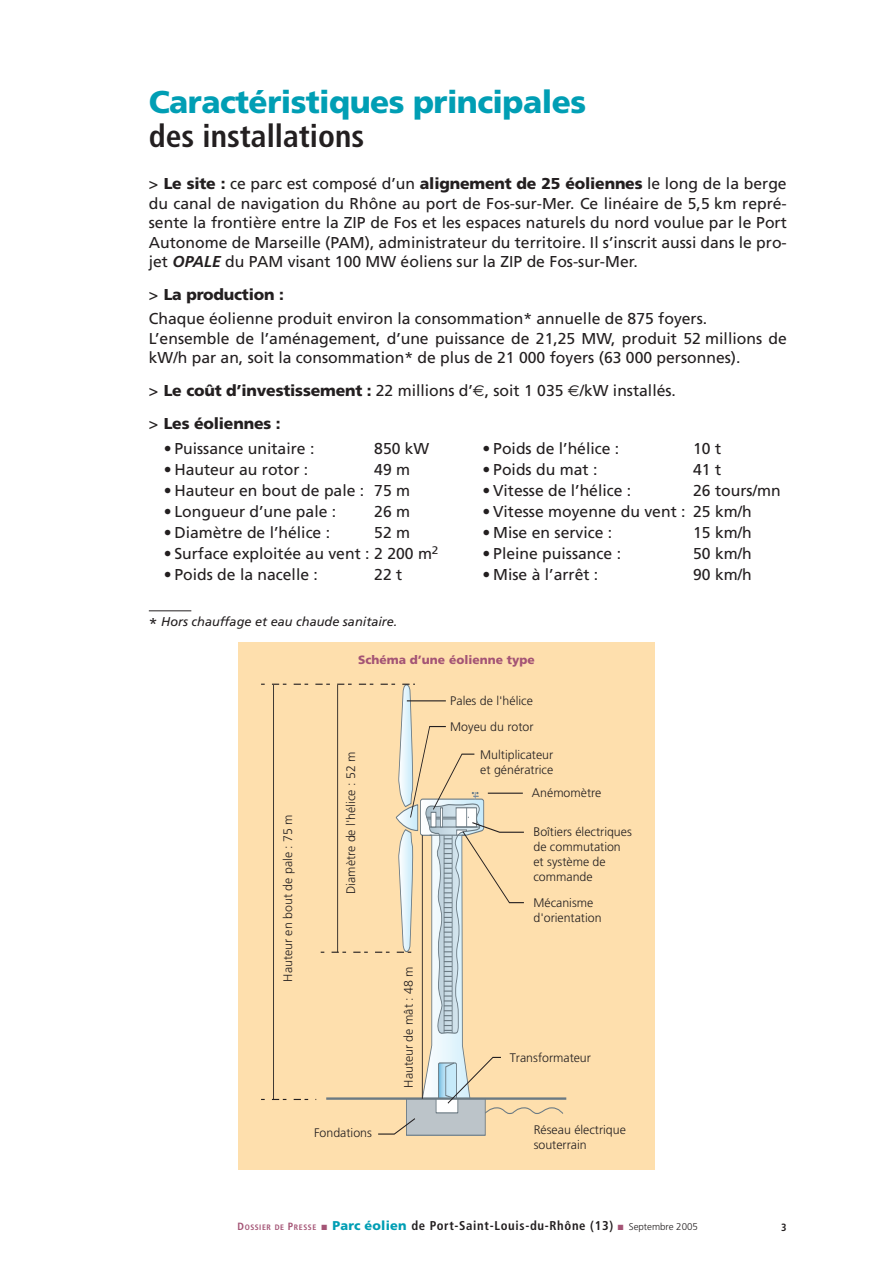
<style>
.page{position:relative;width:893px;height:1263px;background:#fff}
.page>*{position:absolute;margin:0;border:0;box-sizing:border-box;transform-origin:0 0}
.t1{font:900 31.5px "Frutiger";letter-spacing:-.02em;color:#009eb4}
.t2{font:700 condensed 31.5px "Frutiger";color:#231f20}
.t3{font:15.75px/19.5px "Frutiger";color:#231f20}
.t4{font:700 condensed 12.75px "Frutiger";letter-spacing:.05em;color:#231f20}
.t5{font:italic 12.75px "Frutiger";color:#231f20}
.t6{font:300 12.45px/15px "Frutiger";color:#231f20}
.t7{font:900 12px "Frutiger";color:#a45475}
.t8{font:700 condensed 10.5px "Frutiger";color:#231f20}
.s1{font-weight:900}
.s2{font-weight:700;font-style:italic}
.s3{font-family:"Euro Sans"}
.s4{font-style:normal;font-size:15.75px}
.s5{font-size:10.5px;color:#a45475}
.s6{font-size:7.8px;color:#a45475}
.s7{color:#a45475}
.s8{font-weight:900;font-stretch:normal;color:#009eb4}
.s9{font-weight:300;font-stretch:normal;font-size:9.75px}
</style>
<div class="page">
<hr style="left:149px;top:611px;width:42px;height:1px;background:#231f20">
<div style="left:238px;top:642px;width:417px;height:527px;background:#fedfad"></div>
<hr style="left:326px;top:1097px;width:240px;height:2px;background:#6b7a83">
<svg style="left:261px;top:684px;width:302px;height:452px"></svg>
<h1 class="t1" style="left:149px;top:89px;width:439px">Caractéristiques principales</h1>
<h1 class="t2" style="left:149px;top:124px;width:217px">des installations</h1>
<p class="t3" style="left:149px;top:175px;width:640px;text-align:justify">&gt; <span class="s1">Le site :</span> ce parc est composé d’un <span class="s1">alignement de 25 éoliennes</span> le long de la berge du canal de navigation du Rhône au port de Fos-sur-Mer. Ce linéaire de 5,5 km repré&shy;sente la frontière entre la ZIP de Fos et les espaces naturels du nord voulue par le Port Autonome de Marseille (PAM), administrateur du territoire. Il s’inscrit aussi dans le pro&shy;jet <span class="s2">OPALE</span> du PAM visant 100 MW éoliens sur la ZIP de Fos-sur-Mer.</p>
<p class="t3" style="left:149px;top:284px;width:560px;line-height:24px">&gt; <span class="s1">La production :<br></span>Chaque éolienne produit environ la consommation* annuelle de 875 foyers.</p>
<p class="t3" style="left:149px;top:330px;width:639px">L’ensemble de l’aménagement, d’une puissance de 21,25 MW, produit 52 millions de kW/h par an, soit la consommation* de plus de 21 000 foyers (63 000 personnes).</p>
<p class="t3" style="left:149px;top:375px;width:529px;line-height:33px">&gt; <span class="s1">Le coût d’investissement :</span> 22 millions d’<span class="s3">€</span>, soit 1 035 <span class="s3">€</span>/kW installés. &gt; <span class="s1">Les éoliennes :</span></p>
<p class="t3" style="left:164px;top:440px;width:152px">• Puissance unitaire :</p>
<p class="t3" style="left:374px;top:440px;width:57px">850 kW</p>
<p class="t3" style="left:164px;top:461px;width:146px">• Hauteur au rotor :</p>
<p class="t3" style="left:374px;top:461px;width:37px">49 m</p>
<p class="t3" style="left:164px;top:482px;width:248px">• Hauteur en bout de pale : 75 m</p>
<p class="t3" style="left:164px;top:503px;width:174px">• Longueur d’une pale :</p>
<p class="t3" style="left:374px;top:503px;width:37px">26 m</p>
<p class="t3" style="left:164px;top:524px;width:168px">• Diamètre de l’hélice :</p>
<p class="t3" style="left:374px;top:524px;width:37px">52 m</p>
<p class="t3" style="left:164px;top:545px;width:276px">• Surface exploitée au vent : 2 200 m<sup>2</sup></p>
<p class="t3" style="left:164px;top:566px;width:156px">• Poids de la nacelle :</p>
<p class="t3" style="left:374px;top:566px;width:30px">22 t</p>
<p class="t3" style="left:483px;top:440px;width:138px">• Poids de l’hélice :</p>
<p class="t3" style="left:693px;top:440px;width:30px">10 t</p>
<p class="t3" style="left:483px;top:461px;width:116px">• Poids du mat :</p>
<p class="t3" style="left:693px;top:461px;width:30px">41 t</p>
<p class="t3" style="left:483px;top:482px;width:150px">• Vitesse de l’hélice :</p>
<p class="t3" style="left:693px;top:482px;width:89px">26 tours/mn</p>
<p class="t3" style="left:483px;top:503px;width:271px">• Vitesse moyenne du vent : 25 km/h</p>
<p class="t3" style="left:483px;top:524px;width:131px">• Mise en service :</p>
<p class="t3" style="left:693px;top:524px;width:60px">15 km/h</p>
<p class="t3" style="left:483px;top:545px;width:140px">• Pleine puissance :</p>
<p class="t3" style="left:693px;top:545px;width:60px">50 km/h</p>
<p class="t3" style="left:483px;top:566px;width:117px">• Mise à l’arrêt :</p>
<p class="t3" style="left:693px;top:566px;width:60px">90 km/h</p>
<p class="t5" style="left:149px;top:616px;width:250px"><span class="s4">*</span> Hors chauffage et eau chaude sanitaire.</p>
<p class="t7" style="left:358px;top:655px;width:178px">Schéma d’une éolienne type</p>
<p class="t6" style="left:450px;top:694px;width:84px">Pales de l'hélice</p>
<p class="t6" style="left:281px;top:982px;width:169px;rotate:-90deg">Hauteur en bout de pale : 75 m</p>
<p class="t6" style="left:344px;top:894px;width:144px;rotate:-90deg">Diamètre de l hélice : 52 m</p>
<p class="t6" style="left:314px;top:1126px;width:59px">Fondations</p>
<p class="t6" style="left:402px;top:1088px;width:123px;rotate:-90deg">Hauteur de mât : 48 m</p>
<p class="t6" style="left:450px;top:720px;width:85px">Moyeu du rotor</p>
<p class="t6" style="left:480px;top:748px;width:74px">Multiplicateur et génératrice</p>
<p class="t6" style="left:532px;top:786px;width:71px">Anémomètre</p>
<p class="t6" style="left:533px;top:825px;width:100px">Boîtiers électriques de commutation et système de commande</p>
<p class="t6" style="left:533px;top:896px;width:70px">Mécanisme d'orientation</p>
<p class="t6" style="left:510px;top:1051px;width:83px">Transformateur</p>
<p class="t6" style="left:534px;top:1123px;width:94px">Réseau électrique souterrain</p>
<p class="t4" style="left:238px;top:1221px;width:462px"><span class="s5">D</span><span class="s6">OSSIER DE</span> <span class="s5">P</span><span class="s6">RESSE</span> <span class="s7">■</span> <span class="s8">Parc éolien</span> de Port-Saint-Louis-du-Rhône (13) <span class="s7">■</span> <span class="s9">Septembre 2005</span></p>
<p class="t8" style="left:781px;top:1223px;width:7px">3</p>
</div>
